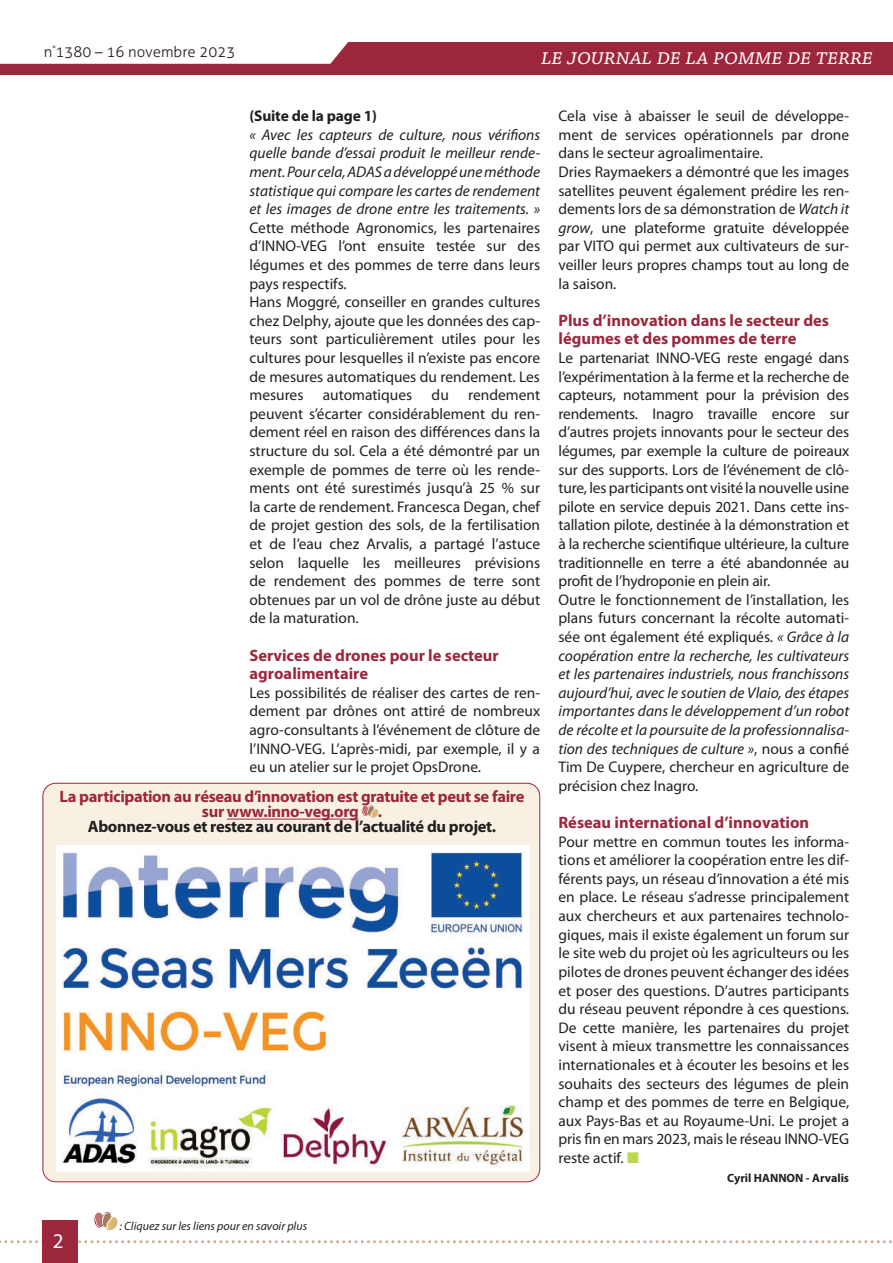
<style>
.page{position:relative;width:893px;height:1263px;background:#fff}
.page>*{position:absolute;margin:0;border:0;box-sizing:border-box;transform-origin:0 0}
.t1{font:italic 23.55px "Chaparral Pro";color:#fff}
.t2{font:21px "Myriad Pro";color:#fff}
.t3{font:700 16.5px/18.6px "Myriad Pro";color:#9c273d}
.t4{font:700 16.5px/15px "Myriad Pro";letter-spacing:-.02em;color:#9c273d;text-align:center}
.t5{font:700 16.5px "Myriad Pro";letter-spacing:-.02em;color:#231f20}
.t6{font:15.45px/18.6px "Myriad Pro";color:#231f20}
.t7{font:italic 15.45px/18.6px "Myriad Pro";color:#231f20;text-align:justify}
.t8{font:700 15.45px "Myriad Pro";letter-spacing:-.01em;color:#231f20}
.t9{font:300 15px "Aller";color:#231f20}
.t10{font:italic 12px "Myriad Pro";color:#231f20}
.t11{font:700 12px "Myriad Pro";color:#231f20}
.s1{font-style:italic}
.s2{color:#bcd752}
</style>
<div class="page">
<svg style="left:0;top:1240px;width:892px;height:3px"></svg>
<div style="left:43px;top:1220px;width:35px;height:43px;background:#9c273d"></div>
<div style="left:0;top:42px;width:893px;height:33px;background:#9c273d"></div>
<svg style="left:0;top:42px;width:348px;height:22px;background:#fbf7f8"></svg>
<svg style="left:94px;top:1212px;width:24px;height:18px"></svg>
<div style="left:43px;top:783px;width:497px;height:399px;background:#f8f1e3;border-radius:13px"></div>
<hr style="left:227px;top:819px;width:131px;height:1px;background:#9c273d">
<svg style="left:361px;top:805px;width:18px;height:12px"></svg>
<img style="left:56px;top:846px;width:474px;height:326px">
<p class="t9" style="left:44px;top:43px;width:193px">n<sup>°</sup>1380 – 16 novembre 2023</p>
<h1 class="t1" style="left:541px;top:43px;width:333px">le journal de la pomme de terre</h1>
<p class="t8" style="left:249px;top:106px;width:129px">(Suite de la page 1)</p>
<p class="t7" style="left:249px;top:125px;width:292px">« Avec les capteurs de culture, nous vérifions quelle bande d’essai produit le meilleur rende&shy;ment. Pour cela, ADAS a développé une méthode statistique qui compare les cartes de rendement et les images de drone entre les traitements. »</p>
<p class="t6" style="left:249px;top:218px;width:292px">Cette méthode Agronomics, les partenaires d’INNO-VEG l’ont ensuite testée sur des légumes et des pommes de terre dans leurs pays respectifs.<br>Hans Moggré, conseiller en grandes cultures chez Delphy, ajoute que les données des cap&shy;teurs sont particulièrement utiles pour les cultures pour lesquelles il n’existe pas encore de mesures automatiques du rendement. Les mesures automatiques du rendement peuvent s’écarter considérablement du ren&shy;dement réel en raison des différences dans la structure du sol. Cela a été démontré par un exemple de pommes de terre où les rende&shy;ments ont été surestimés jusqu’à 25 % sur la carte de rendement. Francesca Degan, chef de projet gestion des sols, de la fertilisation et de l’eau chez Arvalis, a partagé l’astuce selon laquelle les meilleures prévisions de rendement des pommes de terre sont obtenues par un vol de drône juste au début de la maturation.</p>
<p class="t3" style="left:249px;top:645px;width:251px">Services de drones pour le secteur agroalimentaire</p>
<p class="t6" style="left:249px;top:683px;width:292px;text-align:justify">Les possibilités de réaliser des cartes de ren&shy;dement par drônes ont attiré de nombreux agro-consultants à l’événement de clôture de l’INNO-VEG. L’après-midi, par exemple, il y a eu un atelier sur le projet OpsDrone.</p>
<p class="t4" style="left:60px;top:789px;width:466px">La participation au réseau d’innovation est gratuite et peut se faire sur www.inno-veg.org .</p>
<p class="t5" style="left:88px;top:816px;width:410px">Abonnez-vous et restez au courant de l’actualité du projet.</p>
<h2 class="t2" style="left:53px;top:1228px;width:12px">2</h2>
<p class="t10" style="left:120px;top:1218px;width:189px">: Cliquez sur les liens pour en savoir plus</p>
<p class="t6" style="left:558px;top:106px;width:292px">Cela vise à abaisser le seuil de développe&shy;ment de services opérationnels par drone dans le secteur agroalimentaire.<br>Dries Raymaekers a démontré que les images satellites peuvent également prédire les ren&shy;dements lors de sa démonstration de <span class="s1">Watch it grow</span>, une plateforme gratuite développée par VITO qui permet aux cultivateurs de sur&shy;veiller leurs propres champs tout au long de la saison.</p>
<p class="t3" style="left:558px;top:310px;width:272px">Plus d’innovation dans le secteur des légumes et des pommes de terre</p>
<p class="t6" style="left:558px;top:348px;width:292px">Le partenariat INNO-VEG reste engagé dans l’expérimentation à la ferme et la recherche de capteurs, notamment pour la prévision des rendements. Inagro travaille encore sur d’autres projets innovants pour le secteur des légumes, par exemple la culture de poireaux sur des supports. Lors de l’événement de clô&shy;ture, les participants ont visité la nouvelle usine pilote en service depuis 2021. Dans cette ins&shy;tallation pilote, destinée à la démonstration et à la recherche scientifique ultérieure, la culture traditionnelle en terre a été abandonnée au profit de l’hydroponie en plein air.<br>Outre le fonctionnement de l’installation, les plans futurs concernant la récolte automati&shy;sée ont également été expliqués. <span class="s1">« Grâce à la coopération entre la recherche, les cultivateurs et les partenaires industriels, nous franchissons aujourd’hui, avec le soutien de Vlaio, des étapes importantes dans le développement d’un robot de récolte et la poursuite de la professionnalisa&shy;tion des techniques de culture »</span>, nous a confié Tim De Cuypere, chercheur en agriculture de précision chez Inagro.</p>
<p class="t3" style="left:558px;top:813px;width:252px">Réseau international d’innovation</p>
<p class="t6" style="left:558px;top:832px;width:292px;text-align:justify">Pour mettre en commun toutes les informa&shy;tions et améliorer la coopération entre les dif&shy;férents pays, un réseau d’innovation a été mis en place. Le réseau s’adresse principalement aux chercheurs et aux partenaires technolo&shy;giques, mais il existe également un forum sur le site web du projet où les agriculteurs ou les pilotes de drones peuvent échanger des idées et poser des questions. D’autres participants du réseau peuvent répondre à ces questions.<br>De cette manière, les partenaires du projet visent à mieux transmettre les connaissances internationales et à écouter les besoins et les souhaits des secteurs des légumes de plein champ et des pommes de terre en Belgique, aux Pays-Bas et au Royaume-Uni. Le projet a pris fin en mars 2023, mais le réseau INNO-VEG reste actif. <span class="s2">■</span></p>
<p class="t11" style="left:727px;top:1170px;width:123px">Cyril HANNON - Arvalis</p>
</div>
